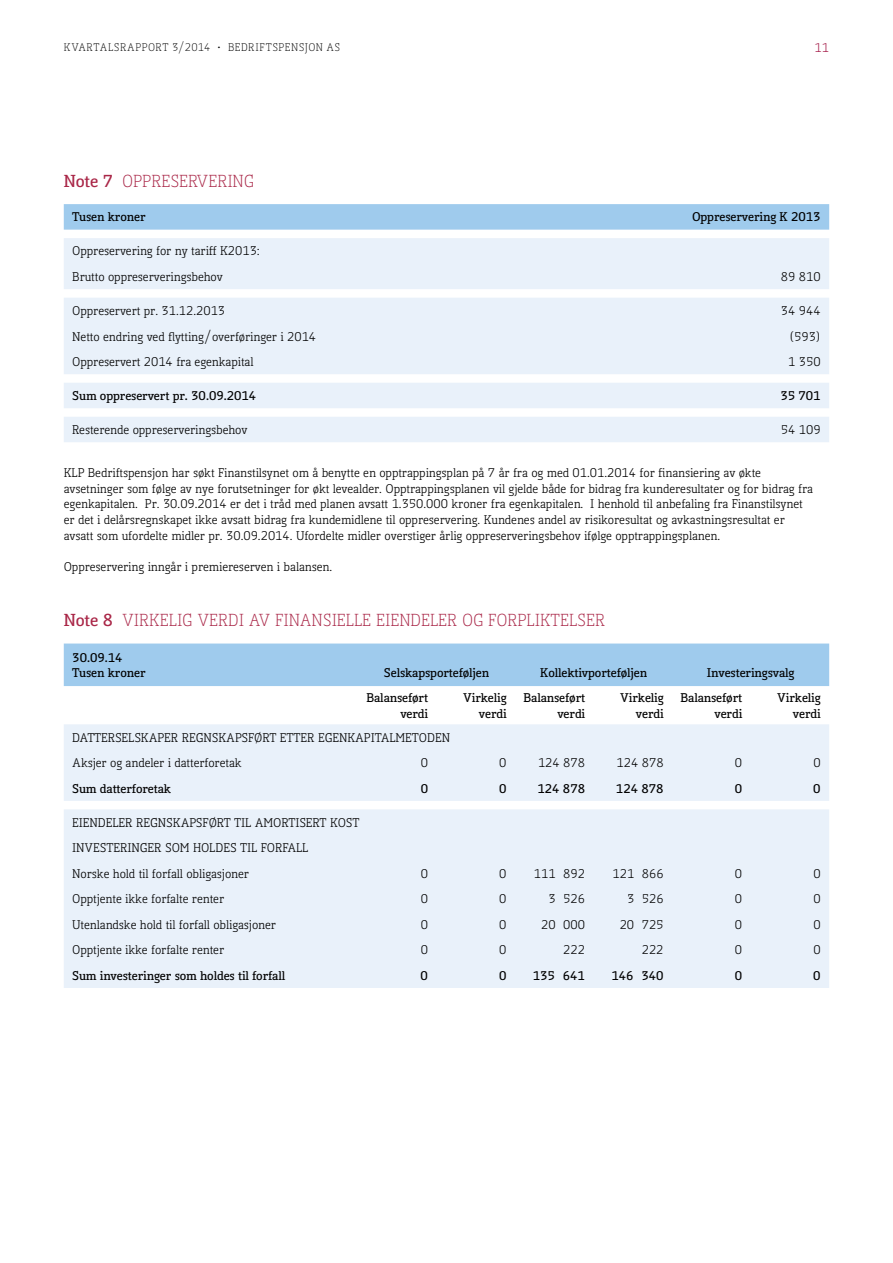
<style>
.page{position:relative;width:893px;height:1263px;background:#fff}
.page>*{position:absolute;margin:0;border:0;box-sizing:border-box;transform-origin:0 0}
.t1{font:300 16.5px "Kofi Pure Serif";color:#a92647}
.t2{font:12px/25.5px "Kofi Pure Serif";color:#000}
.t3{font:700 12px/15.8px "Kofi Pure Serif";color:#000;text-align:right}
.t4{font:12px "Kofi Pure Serif";color:#a7214d}
.t5{font:300 10.5px "Kofi Pure Serif";letter-spacing:.05em;color:#000}
.s1{font-weight:700}
</style>
<div class="page">
<div style="left:64px;top:643px;width:765px;height:43px;background:#9fcbed"></div>
<div style="left:64px;top:724px;width:765px;height:264px;background:#e9f1fa"></div>
<svg style="left:64px;top:204px;width:765px;height:26px;background:#a0cbed"></svg>
<svg style="left:64px;top:238px;width:765px;height:204px;background:#ebf2fa"></svg>
<p class="t5" style="left:64px;top:40px;width:278px">KVARTALSRAPPORT 3/2014 • BEDRIFTSPENSJON AS</p>
<p class="t4" style="left:815px;top:40px;width:16px">11</p>
<h1 class="t1" style="left:64px;top:171px;width:192px"><span class="s1">Note 7</span> OPPRESERVERING</h1>
<p class="t3" style="left:72px;top:209px;width:75px">Tusen kroner</p>
<p class="t3" style="left:692px;top:209px;width:130px">Oppreservering K 2013</p>
<p class="t2" style="left:72px;top:239px;width:189px">Oppreservering for ny tariff K2013:<br>Brutto oppreserveringsbehov</p>
<p class="t2" style="left:781px;top:264px;width:41px">89 810</p>
<p class="t2" style="left:72px;top:298px;width:154px">Oppreservert pr. 31.12.2013</p>
<p class="t2" style="left:781px;top:298px;width:41px">34 944</p>
<p class="t2" style="left:72px;top:324px;width:245px">Netto endring ved flytting/overføringer i 2014</p>
<p class="t2" style="left:789px;top:324px;width:33px">(593)</p>
<p class="t2" style="left:72px;top:349px;width:183px">Oppreservert 2014 fra egenkapital</p>
<p class="t2" style="left:788px;top:349px;width:34px">1 350</p>
<p class="t3" style="left:72px;top:388px;width:185px">Sum oppreservert pr. 30.09.2014</p>
<p class="t3" style="left:780px;top:388px;width:42px">35 701</p>
<p class="t2" style="left:72px;top:417px;width:177px">Resterende oppreserveringsbehov</p>
<p class="t2" style="left:781px;top:417px;width:41px">54 109</p>
<p class="t2" style="left:64px;top:465px;width:751px;line-height:15.8px">KLP Bedriftspensjon har søkt Finanstilsynet om å benytte en opptrappingsplan på 7 år fra og med 01.01.2014 for finansiering av økte avsetninger som følge av nye forutsetninger for økt levealder. Opptrappingsplanen vil gjelde både for bidrag fra kunderesultater og for bidrag fra egenkapitalen. Pr. 30.09.2014 er det i tråd med planen avsatt 1.350.000 kroner fra egenkapitalen. I henhold til anbefaling fra Finanstilsynet er det i delårsregnskapet ikke avsatt bidrag fra kundemidlene til oppreservering. Kundenes andel av risikoresultat og avkastningsresultat er avsatt som ufordelte midler pr. 30.09.2014. Ufordelte midler overstiger årlig oppreserveringsbehov ifølge opptrappingsplanen.</p>
<p class="t2" style="left:64px;top:555px;width:270px">Oppreservering inngår i premiereserven i balansen.</p>
<h1 class="t1" style="left:64px;top:610px;width:543px"><span class="s1">Note 8</span> VIRKELIG VERDI AV FINANSIELLE EIENDELER OG FORPLIKTELSER</h1>
<p class="t3" style="left:72px;top:650px;width:75px;line-height:15px;text-align:left">30.09.14<br>Tusen kroner</p>
<p class="t3" style="left:384px;top:665px;width:107px">Selskapsporteføljen</p>
<p class="t3" style="left:540px;top:665px;width:108px">Kollektivporteføljen</p>
<p class="t3" style="left:707px;top:665px;width:89px">Investeringsvalg</p>
<p class="t3" style="left:366px;top:690px;width:63px">Balanseført verdi</p>
<p class="t3" style="left:463px;top:690px;width:45px">Virkelig verdi</p>
<p class="t3" style="left:523px;top:690px;width:63px">Balanseført verdi</p>
<p class="t3" style="left:620px;top:690px;width:45px">Virkelig verdi</p>
<p class="t3" style="left:681px;top:690px;width:63px">Balanseført verdi</p>
<p class="t3" style="left:777px;top:690px;width:45px">Virkelig verdi</p>
<p class="t2" style="left:72px;top:725px;width:379px">DATTERSELSKAPER REGNSKAPSFØRT ETTER EGENKAPITALMETODEN<br>Aksjer og andeler i datterforetak</p>
<p class="t2" style="left:421px;top:750px;width:9px">0</p>
<p class="t2" style="left:499px;top:750px;width:9px">0</p>
<p class="t2" style="left:538px;top:750px;width:49px">124 878</p>
<p class="t2" style="left:617px;top:750px;width:49px">124 878</p>
<p class="t2" style="left:735px;top:750px;width:9px">0</p>
<p class="t2" style="left:813px;top:750px;width:9px">0</p>
<p class="t3" style="left:72px;top:780px;width:100px">Sum datterforetak</p>
<p class="t3" style="left:421px;top:780px;width:9px">0</p>
<p class="t3" style="left:499px;top:780px;width:9px">0</p>
<p class="t3" style="left:537px;top:780px;width:49px">124 878</p>
<p class="t3" style="left:616px;top:780px;width:49px">124 878</p>
<p class="t3" style="left:735px;top:780px;width:9px">0</p>
<p class="t3" style="left:813px;top:780px;width:9px">0</p>
<p class="t2" style="left:72px;top:810px;width:289px">EIENDELER REGNSKAPSFØRT TIL AMORTISERT KOST<br>INVESTERINGER SOM HOLDES TIL FORFALL<br>Norske hold til forfall obligasjoner</p>
<p class="t2" style="left:421px;top:861px;width:9px">0</p>
<p class="t2" style="left:499px;top:861px;width:9px">0</p>
<p class="t2" style="left:534px;top:861px;width:53px">111 892</p>
<p class="t2" style="left:612px;top:861px;width:53px">121 866</p>
<p class="t2" style="left:735px;top:861px;width:9px">0</p>
<p class="t2" style="left:813px;top:861px;width:9px">0</p>
<p class="t2" style="left:72px;top:886px;width:153px">Opptjente ikke forfalte renter</p>
<p class="t2" style="left:421px;top:886px;width:9px">0</p>
<p class="t2" style="left:499px;top:886px;width:9px">0</p>
<p class="t2" style="left:548px;top:886px;width:38px">3 526</p>
<p class="t2" style="left:627px;top:886px;width:38px">3 526</p>
<p class="t2" style="left:735px;top:886px;width:9px">0</p>
<p class="t2" style="left:813px;top:886px;width:9px">0</p>
<p class="t2" style="left:72px;top:912px;width:205px">Utenlandske hold til forfall obligasjoner</p>
<p class="t2" style="left:421px;top:912px;width:9px">0</p>
<p class="t2" style="left:499px;top:912px;width:9px">0</p>
<p class="t2" style="left:541px;top:912px;width:45px">20 000</p>
<p class="t2" style="left:620px;top:912px;width:45px">20 725</p>
<p class="t2" style="left:735px;top:912px;width:9px">0</p>
<p class="t2" style="left:813px;top:912px;width:9px">0</p>
<p class="t2" style="left:72px;top:937px;width:153px">Opptjente ikke forfalte renter</p>
<p class="t2" style="left:421px;top:937px;width:9px">0</p>
<p class="t2" style="left:499px;top:937px;width:9px">0</p>
<p class="t2" style="left:563px;top:937px;width:23px">222</p>
<p class="t2" style="left:642px;top:937px;width:23px">222</p>
<p class="t2" style="left:735px;top:937px;width:9px">0</p>
<p class="t2" style="left:813px;top:937px;width:9px">0</p>
<p class="t3" style="left:72px;top:967px;width:214px">Sum investeringer som holdes til forfall</p>
<p class="t3" style="left:421px;top:967px;width:9px">0</p>
<p class="t3" style="left:499px;top:967px;width:9px">0</p>
<p class="t3" style="left:533px;top:967px;width:54px">135 641</p>
<p class="t3" style="left:611px;top:967px;width:54px">146 340</p>
<p class="t3" style="left:735px;top:967px;width:9px">0</p>
<p class="t3" style="left:813px;top:967px;width:9px">0</p>
</div>
